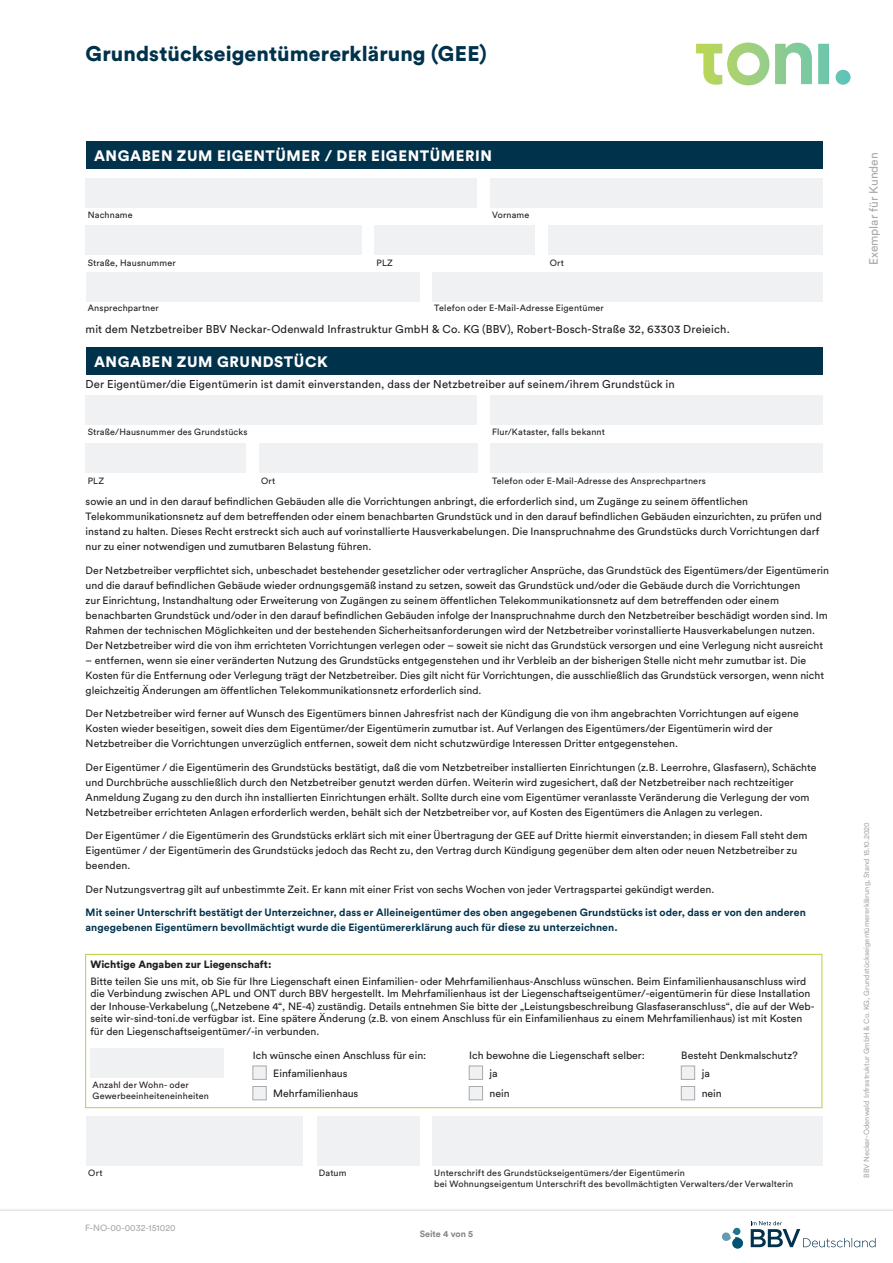
<style>
.page{position:relative;width:893px;height:1263px;background:#fff}
.page>*{position:absolute;margin:0;border:0;box-sizing:border-box;transform-origin:0 0}
.t1{font:900 21px "Circular Std";letter-spacing:.005em;color:#00324c}
.t2{font:900 15px "Circular Std";letter-spacing:.04em;color:#fff}
.t3{font:12px "Circular Std";color:#a8a9ad}
.t4{font:11.25px "Circular Std";letter-spacing:.015em;color:#231f20}
.t5{font:10.5px/15px "Circular Std";color:#231f20}
.t6{font:700 10.5px/15px "Circular Std";letter-spacing:.005em;color:#00324c}
.t7{font:900 10.5px "Circular Std";color:#231f20}
.t8{font:9px/11.2px "Circular Std";letter-spacing:.02em;color:#231f20}
.t9{font:9px "Circular Std";color:#a8a9ad}
.t10{font:700 9px "Circular Std";color:#808285}
.t11{font:7.5px "Circular Std";color:#a8a9ad}
.s1{font-size:11.25px}
</style>
<div class="page">
<div style="left:0;top:1208px;width:893px;height:55px;background:#ececec"></div>
<div style="left:0;top:1211px;width:893px;height:52px;background:#fff"></div>
<svg style="left:722px;top:1228px;width:21px;height:21px"></svg>
<svg style="left:751px;top:1221px;width:124px;height:26px"></svg>
<svg style="left:696px;top:43px;width:154px;height:42px"></svg>
<div style="left:86px;top:178px;width:391px;height:29px;background:#f0f1f2"></div>
<div style="left:490px;top:178px;width:332px;height:29px;background:#f0f1f2"></div>
<div style="left:317px;top:1116px;width:102px;height:49px;background:#f0f1f2"></div>
<div style="left:86px;top:1116px;width:217px;height:49px;background:#f0f1f2"></div>
<div style="left:432px;top:1116px;width:390px;height:49px;background:#f0f1f2"></div>
<div style="left:86px;top:225px;width:276px;height:30px;background:#f0f1f2"></div>
<div style="left:374px;top:225px;width:161px;height:30px;background:#f0f1f2"></div>
<div style="left:86px;top:272px;width:333px;height:30px;background:#f0f1f2"></div>
<div style="left:548px;top:225px;width:274px;height:30px;background:#f0f1f2"></div>
<div style="left:86px;top:395px;width:391px;height:29px;background:#f0f1f2"></div>
<div style="left:86px;top:444px;width:160px;height:29px;background:#f0f1f2"></div>
<div style="left:90px;top:1048px;width:134px;height:30px;background:#f0f1f2"></div>
<div style="left:259px;top:444px;width:218px;height:29px;background:#f0f1f2"></div>
<div style="left:490px;top:395px;width:332px;height:29px;background:#f0f1f2"></div>
<div style="left:490px;top:444px;width:332px;height:29px;background:#f0f1f2"></div>
<div style="left:432px;top:272px;width:390px;height:30px;background:#f0f1f2"></div>
<div style="left:252px;top:1065px;width:15px;height:15px;background:#f0f1f2;border:1px solid #a8a9ad"></div>
<div style="left:252px;top:1086px;width:15px;height:14px;background:#f0f1f2;border:1px solid #a8a9ad"></div>
<div style="left:469px;top:1065px;width:14px;height:15px;background:#f0f1f2;border:1px solid #a8a9ad"></div>
<div style="left:469px;top:1086px;width:14px;height:14px;background:#f0f1f2;border:1px solid #a8a9ad"></div>
<div style="left:681px;top:1065px;width:14px;height:15px;background:#f0f1f2;border:1px solid #a8a9ad"></div>
<div style="left:681px;top:1086px;width:14px;height:14px;background:#f0f1f2;border:1px solid #a8a9ad"></div>
<div style="left:86px;top:142px;width:736px;height:27px;background:#00324c"></div>
<div style="left:86px;top:347px;width:736px;height:27px;background:#00324c"></div>
<div style="left:85px;top:954px;width:737px;height:154px;border:1px solid #bcd752"></div>
<h1 class="t1" style="left:86px;top:39px;width:403px">Grundstückseigentümererklärung (GEE)</h1>
<h2 class="t2" style="left:94px;top:146px;width:399px">ANGABEN ZUM EIGENTÜMER / DER EIGENTÜMERIN</h2>
<p class="t8" style="left:88px;top:209px;width:46px">Nachname</p>
<p class="t8" style="left:492px;top:209px;width:39px">Vorname</p>
<p class="t8" style="left:88px;top:257px;width:90px">Straße, Hausnummer</p>
<p class="t8" style="left:377px;top:257px;width:18px">PLZ</p>
<p class="t8" style="left:88px;top:302px;width:73px">Ansprechpartner</p>
<p class="t8" style="left:550px;top:257px;width:16px">Ort</p>
<p class="t8" style="left:434px;top:302px;width:171px">Telefon oder E-Mail-Adresse Eigentümer</p>
<p class="t4" style="left:86px;top:322px;width:646px">mit dem Netzbetreiber BBV Neckar-Odenwald Infrastruktur GmbH &amp; Co. KG (BBV), Robert-Bosch-Straße 32, 63303 Dreieich.</p>
<h2 class="t2" style="left:94px;top:351px;width:235px">ANGABEN ZUM GRUNDSTÜCK</h2>
<p class="t4" style="left:86px;top:377px;width:591px">Der Eigentümer/die Eigentümerin ist damit einverstanden, dass der Netzbetreiber auf seinem/ihrem Grundstück in</p>
<p class="t8" style="left:88px;top:426px;width:161px">Straße/Hausnummer des Grundstücks</p>
<p class="t8" style="left:88px;top:475px;width:18px">PLZ</p>
<p class="t8" style="left:261px;top:475px;width:16px">Ort</p>
<p class="t8" style="left:492px;top:426px;width:114px">Flur/Kataster, falls bekannt</p>
<p class="t8" style="left:492px;top:475px;width:215px">Telefon oder E-Mail-Adresse des Ansprechpartners</p>
<p class="t5" style="left:86px;top:494px;width:738px">sowie an und in den darauf befindlichen Gebäuden alle die Vorrichtungen anbringt, die erforderlich sind, um Zugänge zu seinem öffentlichen Telekommunikationsnetz auf dem betreffenden oder einem benachbarten Grundstück und in den darauf befindlichen Gebäuden einzurichten, zu prüfen und instand zu halten. Dieses Recht erstreckt sich auch auf vorinstallierte Hausverkabelungen. Die Inanspruchnahme des Grundstücks durch Vorrichtungen darf nur zu einer notwendigen und zumutbaren Belastung führen.</p>
<p class="t5" style="left:86px;top:562px;width:745px">Der Netzbetreiber verpflichtet sich, unbeschadet bestehender gesetzlicher oder vertraglicher Ansprüche, das Grundstück des Eigentümers/der Eigentümerin und die darauf befindlichen Gebäude wieder ordnungsgemäß instand zu setzen, soweit das Grundstück und/oder die Gebäude durch die Vorrichtungen<br>zur Einrichtung, Instandhaltung oder Erweiterung von Zugängen zu seinem öffentlichen Telekommunikationsnetz auf dem betreffenden oder einem benachbarten Grundstück und/oder in den darauf befindlichen Gebäuden infolge der Inanspruchnahme durch den Netzbetreiber beschädigt worden sind. Im Rahmen der technischen Möglichkeiten und der bestehenden Sicherheitsanforderungen wird der Netzbetreiber vorinstallierte Hausverkabelungen nutzen.<br>Der Netzbetreiber wird die von ihm errichteten Vorrichtungen verlegen oder – soweit sie nicht das Grundstück versorgen und eine Verlegung nicht ausreicht</p>
<p class="t5" style="left:86px;top:652px;width:740px">– entfernen, wenn sie einer veränderten Nutzung des Grundstücks entgegenstehen und ihr Verbleib an der bisherigen Stelle nicht mehr zumutbar ist. Die<br>Kosten für die Entfernung oder Verlegung trägt der Netzbetreiber. Dies gilt nicht für Vorrichtungen, die ausschließlich das Grundstück versorgen, wenn nicht gleichzeitig Änderungen am öffentlichen Telekommunikationsnetz erforderlich sind.</p>
<p class="t5" style="left:86px;top:706px;width:715px">Der Netzbetreiber wird ferner auf Wunsch des Eigentümers binnen Jahresfrist nach der Kündigung die von ihm angebrachten Vorrichtungen auf eigene<br>Kosten wieder beseitigen, soweit dies dem Eigentümer/der Eigentümerin zumutbar ist. Auf Verlangen des Eigentümers/der Eigentümerin wird der<br>Netzbetreiber die Vorrichtungen unverzüglich entfernen, soweit dem nicht schutzwürdige Interessen Dritter entgegenstehen.</p>
<p class="t5" style="left:86px;top:759px;width:732px">Der Eigentümer / die Eigentümerin des Grundstücks bestätigt, daß die vom Netzbetreiber installierten Einrichtungen (z.B. Leerrohre, Glasfasern), Schächte und Durchbrüche ausschließlich durch den Netzbetreiber genutzt werden dürfen. Weiterin wird zugesichert, daß der Netzbetreiber nach rechtzeitiger Anmeldung Zugang zu den durch ihn installierten Einrichtungen erhält. Sollte durch eine vom Eigentümer veranlasste Veränderung die Verlegung der vom Netzbetreiber errichteten Anlagen erforderlich werden, behält sich der Netzbetreiber vor, auf Kosten des Eigentümers die Anlagen zu verlegen.</p>
<p class="t5" style="left:86px;top:828px;width:723px">Der Eigentümer / die Eigentümerin des Grundstücks erklärt sich mit einer Übertragung der GEE auf Dritte hiermit einverstanden; in diesem Fall steht dem<br>Eigentümer / der Eigentümerin des Grundstücks jedoch das Recht zu, den Vertrag durch Kündigung gegenüber dem alten oder neuen Netzbetreiber zu beenden.</p>
<p class="t5" style="left:86px;top:881px;width:630px">Der Nutzungsvertrag gilt auf unbestimmte Zeit. Er kann mit einer Frist von sechs Wochen von jeder Vertragspartei gekündigt werden.</p>
<p class="t6" style="left:86px;top:905px;width:722px">Mit seiner Unterschrift bestätigt der Unterzeichner, dass er Alleineigentümer des oben angegebenen Grundstücks ist oder, dass er von den anderen angegebenen Eigentümern bevollmächtigt wurde die Eigentümererklärung auch für <span class="s1">diese zu un</span>terzeichnen.</p>
<p class="t7" style="left:90px;top:957px;width:183px">Wichtige Angaben zur Liegenschaft:</p>
<p class="t5" style="left:90px;top:974px;width:726px;line-height:12.6px">Bitte teilen Sie uns mit, ob Sie für Ihre Liegenschaft einen Einfamilien- oder Mehrfamilienhaus-Anschluss wünschen. Beim Einfamilienhausanschluss wird die Verbindung zwischen APL und ONT durch BBV hergestellt. Im Mehrfamilienhaus ist der Liegenschaftseigentümer/-eigentümerin für diese Installation der Inhouse-Verkabelung („Netzebene 4“, NE-4) zuständig. Details entnehmen Sie bitte der „Leistungsbeschreibung Glasfaseranschluss“, die auf der Web&shy;seite wir-sind-toni.de verfügbar ist. Eine spätere Änderung (z.B. von einem Anschluss für ein Einfamilienhaus zu einem Mehrfamilienhaus) ist mit Kosten für den Liegenschaftseigentümer/-in verbunden.</p>
<p class="t8" style="left:93px;top:1079px;width:118px">Anzahl der Wohn- oder<br>Gewerbeeinheiteneinheiten</p>
<p class="t5" style="left:273px;top:1045px;width:154px;line-height:18.5px;text-indent:-20px">Ich wünsche einen Anschluss für ein:<br>Einfamilienhaus</p>
<p class="t5" style="left:273px;top:1086px;width:87px">Mehrfamilienhaus</p>
<p class="t5" style="left:490px;top:1045px;width:157px;line-height:18.5px;text-indent:-20px">Ich bewohne die Liegenschaft selber: ja</p>
<p class="t5" style="left:490px;top:1086px;width:22px">nein</p>
<p class="t5" style="left:702px;top:1045px;width:98px;line-height:18.5px;text-indent:-20px">Besteht Denkmalschutz? ja</p>
<p class="t5" style="left:702px;top:1086px;width:22px">nein</p>
<p class="t8" style="left:88px;top:1167px;width:16px">Ort</p>
<p class="t8" style="left:319px;top:1167px;width:29px">Datum</p>
<p class="t8" style="left:434px;top:1167px;width:360px">Unterschrift des Grundstückseigentümers/der Eigentümerin<br>bei Wohnungseigentum Unterschrift des bevollmächtigten Verwalters/der Verwalterin</p>
<p class="t9" style="left:85px;top:1222px;width:92px">F-NO-00-0032-151020</p>
<p class="t10" style="left:420px;top:1228px;width:55px">Seite 4 von 5</p>
<p class="t3" style="left:866px;top:265px;width:114px;rotate:-90deg">Exemplar für Kunden</p>
<p class="t11" style="left:862px;top:1178px;width:357px;rotate:-90deg">BBV Neckar-Odenwald Infrastruktur GmbH &amp; Co. KG, Grundstückseigentümererklärung, Stand 15.10.2020</p>
</div>
